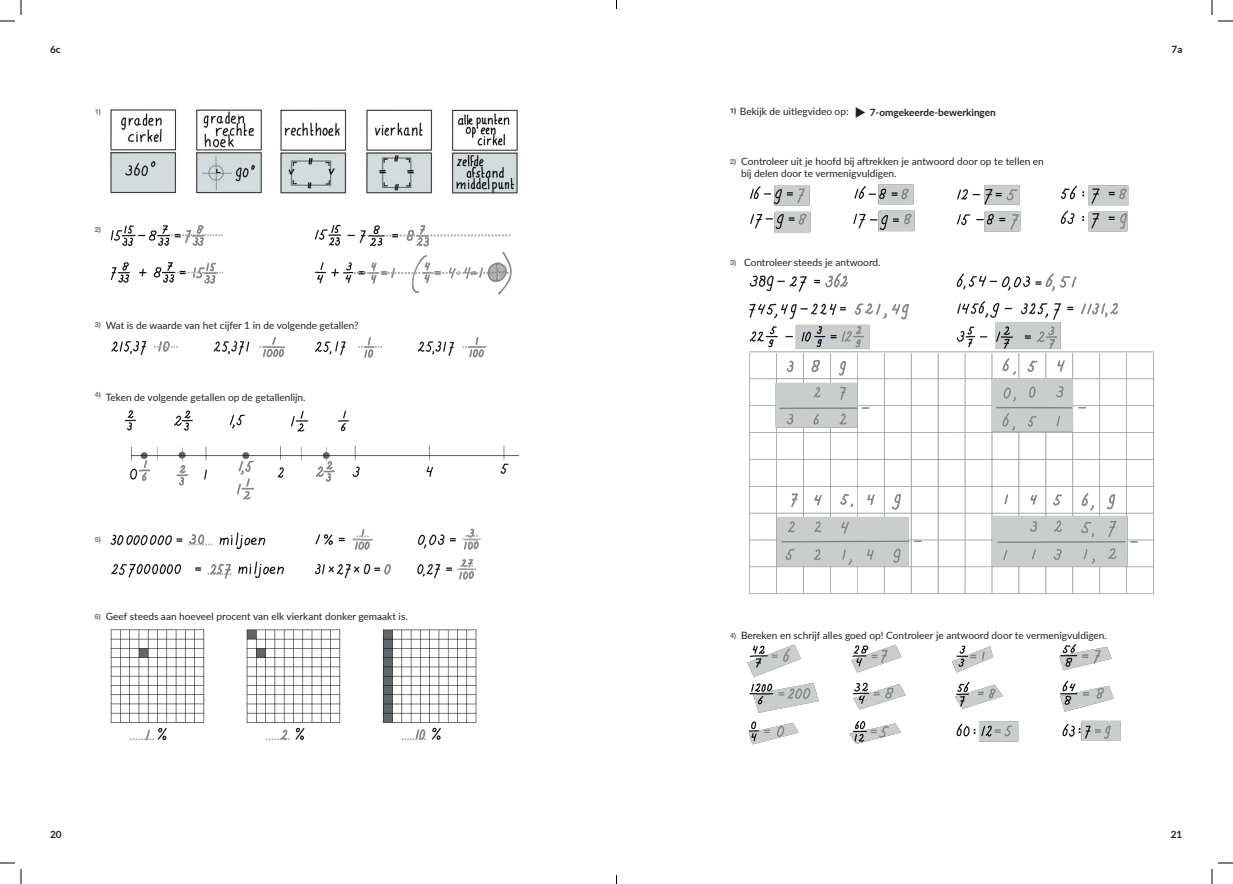
<style>
.page{position:relative;width:1233px;height:884px;background:#fff}
.page>*{position:absolute;margin:0;border:0;box-sizing:border-box;transform-origin:0 0}
.OPDRACHT{font:10.1px/12.1px "Lato";color:#231f20}
.t1{font:700 10px "Lato";color:#231f20}
.verantwoording_kop{font:700 7.1px "Helvetica Neue";color:#717275}
</style>
<div class="page">
<img style="left:110px;top:224px;width:409px;height:517px">
<img style="left:110px;top:109px;width:408px;height:85px">
<img style="left:747px;top:184px;width:407px;height:561px">
<svg style="left:1218px;top:20px;width:15px;height:2px"></svg>
<svg style="left:1218px;top:862px;width:15px;height:2px"></svg>
<svg style="left:0;top:0;width:22px;height:22px"></svg>
<svg style="left:0;top:862px;width:22px;height:22px"></svg>
<svg style="left:1211px;top:0;width:1px;height:15px"></svg>
<svg style="left:1211px;top:869px;width:1px;height:15px"></svg>
<p class="t1" style="left:50px;top:42px;width:12px">6c</p>
<p class="t1" style="left:1171px;top:42px;width:12px">7a</p>
<p class="verantwoording_kop" style="left:95px;top:106px;width:8px">1)</p>
<p class="verantwoording_kop" style="left:730px;top:105px;width:8px">1)</p>
<p class="OPDRACHT" style="left:740px;top:105px;width:110px">Bekijk de uitlegvideo op:</p>
<p class="t1" style="left:870px;top:105px;width:127px">7-omgekeerde-bewerkingen</p>
<p class="verantwoording_kop" style="left:95px;top:224px;width:8px">2)</p>
<p class="verantwoording_kop" style="left:95px;top:319px;width:8px">3)</p>
<p class="OPDRACHT" style="left:106px;top:319px;width:254px">Wat is de waarde van het cijfer 1 in de volgende getallen?</p>
<p class="verantwoording_kop" style="left:95px;top:389px;width:8px">4)</p>
<p class="OPDRACHT" style="left:106px;top:391px;width:201px">Teken de volgende getallen op de getallenlijn.</p>
<p class="verantwoording_kop" style="left:95px;top:534px;width:8px">5)</p>
<p class="OPDRACHT" style="left:106px;top:610px;width:303px">Geef steeds aan hoeveel procent van elk vierkant donker gemaakt is.</p>
<p class="verantwoording_kop" style="left:95px;top:610px;width:8px">6)</p>
<p class="OPDRACHT" style="left:741px;top:155px;width:304px">Controleer uit je hoofd bij aftrekken je antwoord door op te tellen en bij delen door te vermenigvuldigen.</p>
<p class="verantwoording_kop" style="left:730px;top:155px;width:8px">2)</p>
<p class="verantwoording_kop" style="left:730px;top:257px;width:8px">3)</p>
<p class="OPDRACHT" style="left:744px;top:256px;width:138px">Controleer steeds je antwoord.</p>
<p class="OPDRACHT" style="left:741px;top:628px;width:367px">Bereken en schrijf alles goed op! Controleer je antwoord door te vermenigvuldigen.</p>
<p class="verantwoording_kop" style="left:730px;top:629px;width:8px">4)</p>
<p class="t1" style="left:50px;top:827px;width:13px">20</p>
<p class="t1" style="left:1170px;top:827px;width:13px">21</p>
</div>
